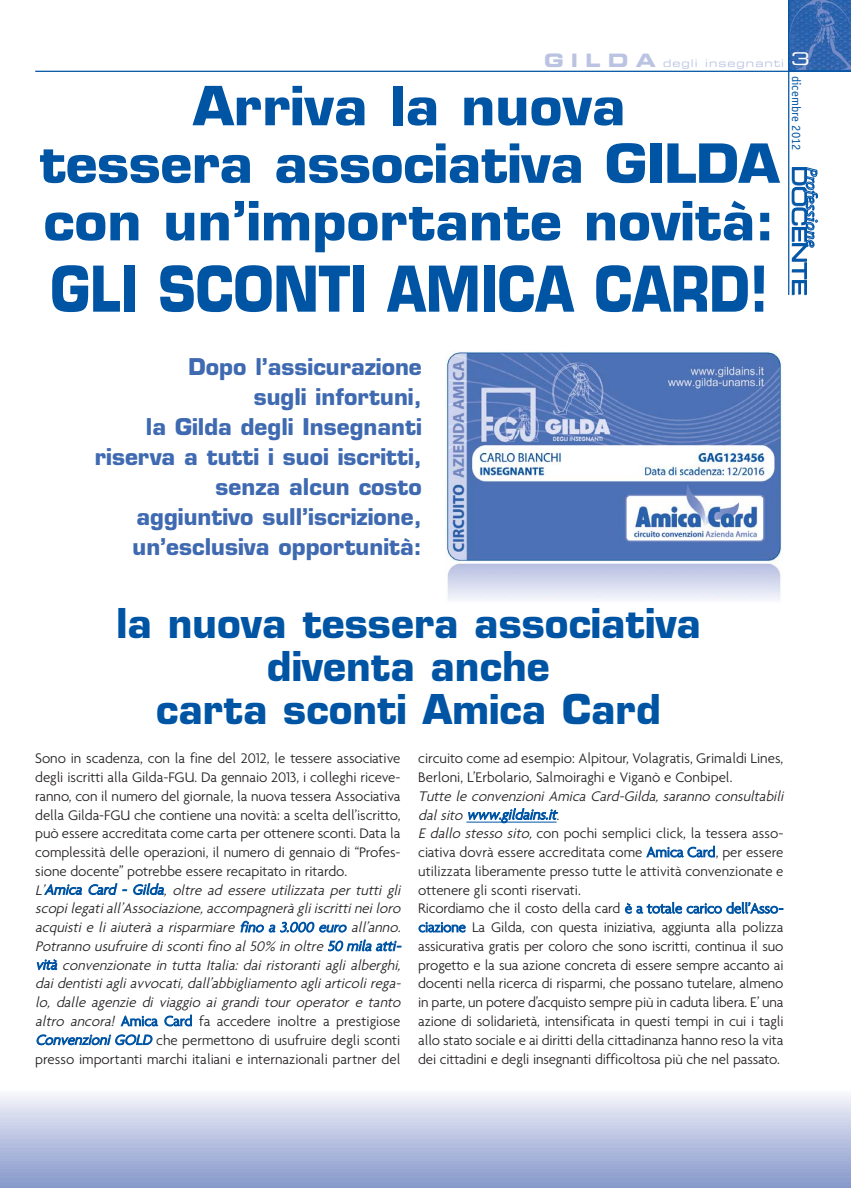
<style>
.page{position:relative;width:851px;height:1188px;background:#fff}
.page>*{position:absolute;margin:0;border:0;box-sizing:border-box;transform-origin:0 0}
.t1{font:700 61.38px "Eurostile";color:#0054a4;scale:.85 1}
.t2{font:700 52.5px/57.5px "Eurostile";color:#0054a4;text-align:center;scale:1.06 1}
.t3{font:700 40px/42.5px "Eurostile";color:#0054a4;text-align:center}
.t4{font:700 22.5px/30px "Eurostile";color:#3f6ab1;text-align:right}
.t5{font:300 15px/18.8px "Agenda";letter-spacing:-.005em;color:#231f20}
.t6{font:12.5px "Officina Sans";color:#0054a4}
.t7{font:10.5px "Eurostile Extended Two";letter-spacing:.095em;color:#bac3e2}
.s1{font-family:"Eurostile Bold Extended Two";font-size:18.5px}
.s2{font-style:italic}
.s3{font-style:italic;color:#0054a4}
.s4{color:#0054a4}
</style>
<div class="page">
<img style="left:789px;top:1px;width:61px;height:70px">
<hr style="left:35px;top:71px;width:815px;height:1px;background:#0054a4">
<svg style="left:791px;top:167px;width:26px;height:128px"></svg>
<hr style="left:788px;top:1px;width:1px;height:294px;background:#0054a4">
<img style="left:445px;top:350px;width:337px;height:251px">
<hr style="left:0;top:1187px;width:850px;height:1px;background:#6781be">
<hr style="left:0;top:1185px;width:850px;height:2px;background:#6982bf">
<hr style="left:0;top:1183px;width:850px;height:2px;background:#6c84c0">
<hr style="left:0;top:1181px;width:850px;height:2px;background:#6e85c1">
<hr style="left:0;top:1179px;width:850px;height:2px;background:#7087c2">
<hr style="left:0;top:1177px;width:850px;height:2px;background:#7489c3">
<hr style="left:0;top:1175px;width:850px;height:2px;background:#768bc4">
<hr style="left:0;top:1173px;width:850px;height:2px;background:#788dc5">
<hr style="left:0;top:1171px;width:850px;height:2px;background:#7b8fc6">
<hr style="left:0;top:1169px;width:850px;height:2px;background:#7e91c7">
<hr style="left:0;top:1167px;width:850px;height:2px;background:#8093c8">
<hr style="left:0;top:1165px;width:850px;height:2px;background:#8396ca">
<hr style="left:0;top:1163px;width:850px;height:2px;background:#8697cb">
<hr style="left:0;top:1161px;width:850px;height:2px;background:#899acd">
<hr style="left:0;top:1159px;width:850px;height:2px;background:#8b9cce">
<hr style="left:0;top:1157px;width:850px;height:2px;background:#8e9ecf">
<hr style="left:0;top:1155px;width:850px;height:2px;background:#90a0d0">
<hr style="left:0;top:1153px;width:850px;height:2px;background:#94a3d2">
<hr style="left:0;top:1151px;width:850px;height:2px;background:#96a5d3">
<hr style="left:0;top:1149px;width:850px;height:2px;background:#99a7d4">
<hr style="left:0;top:1147px;width:850px;height:2px;background:#9ba9d5">
<hr style="left:0;top:1145px;width:850px;height:2px;background:#9eabd6">
<hr style="left:0;top:1143px;width:850px;height:2px;background:#a1aed7">
<hr style="left:0;top:1141px;width:850px;height:2px;background:#a4b0d8">
<hr style="left:0;top:1139px;width:850px;height:2px;background:#a7b3da">
<hr style="left:0;top:1137px;width:850px;height:2px;background:#aab5db">
<hr style="left:0;top:1135px;width:850px;height:2px;background:#adb8dc">
<hr style="left:0;top:1133px;width:850px;height:2px;background:#b1bbdf">
<hr style="left:0;top:1131px;width:850px;height:2px;background:#b4bde0">
<hr style="left:0;top:1129px;width:850px;height:2px;background:#b7c0e1">
<hr style="left:0;top:1127px;width:850px;height:2px;background:#bac3e2">
<hr style="left:0;top:1125px;width:850px;height:2px;background:#bdc5e4">
<hr style="left:0;top:1123px;width:850px;height:2px;background:#c0c8e5">
<hr style="left:0;top:1121px;width:850px;height:2px;background:#c3cae6">
<hr style="left:0;top:1119px;width:850px;height:2px;background:#c6cde7">
<hr style="left:0;top:1117px;width:850px;height:2px;background:#cad0e9">
<hr style="left:0;top:1115px;width:850px;height:2px;background:#cdd2ea">
<hr style="left:0;top:1113px;width:850px;height:2px;background:#cfd5eb">
<hr style="left:0;top:1111px;width:850px;height:2px;background:#d2d7ec">
<hr style="left:0;top:1109px;width:850px;height:2px;background:#d6dbee">
<hr style="left:0;top:1107px;width:850px;height:2px;background:#d9ddef">
<hr style="left:0;top:1105px;width:850px;height:2px;background:#dde0f1">
<hr style="left:0;top:1103px;width:850px;height:2px;background:#e1e4f3">
<hr style="left:0;top:1101px;width:850px;height:2px;background:#e5e8f5">
<hr style="left:0;top:1099px;width:850px;height:2px;background:#e8eaf6">
<hr style="left:0;top:1097px;width:850px;height:2px;background:#ecedf7">
<hr style="left:0;top:1095px;width:850px;height:2px;background:#eff0f8">
<hr style="left:0;top:1093px;width:850px;height:2px;background:#f3f4fa">
<hr style="left:0;top:1091px;width:850px;height:2px;background:#f7f7fb">
<hr style="left:466px;top:821px;width:90px;height:1px;background:#0054a4">
<p class="t7" style="left:544px;top:59px;width:267px"><span class="s1">G I L D A</span> degli insegnanti <sup>3</sup></p>
<p class="t6" style="left:801px;top:76px;width:76px;rotate:90deg">dicembre 2012</p>
<h2 class="t2" style="left:39px;top:83px;width:699px">Arriva la nuova<br>tessera associativa GILDA con un’importante novità:</h2>
<h1 class="t1" style="left:51px;top:265px;width:845px">GLI SCONTI AMICA CARD!</h1>
<h3 class="t4" style="left:95px;top:354px;width:328px">Dopo l’assicurazione<br>sugli infortuni,<br>la Gilda degli Insegnanti riserva a tutti i suoi iscritti, senza alcun costo aggiuntivo sull’iscrizione, un’esclusiva opportunità:</h3>
<h3 class="t3" style="left:116px;top:606px;width:586px">la nuova tessera associativa diventa anche<br>carta sconti Amica Card</h3>
<p class="t5" style="left:35px;top:750px;width:370px">Sono in scadenza, con la fine del 2012, le tessere associative degli iscritti alla Gilda-FGU. Da gennaio 2013, i colleghi riceve&shy;ranno, con il numero del giornale, la nuova tessera Associativa della Gilda-FGU che contiene una novità: a scelta dell’iscritto, può essere accreditata come carta per ottenere sconti. Data la complessità delle operazioni, il numero di gennaio di “Profes&shy;sione docente” potrebbe essere recapitato in ritardo.<br><span class="s2">L’</span><span class="s3">Amica Card - Gilda</span><span class="s2">, oltre ad essere utilizzata per tutti gli scopilegatiall’Associazione,accompagnerà gliiscrittineiloro acquisti e li aiuterà a risparmiare</span> <span class="s3">fino a 3.000 euro</span> <span class="s2">all’anno.<br>Potranno usufruire di sconti fino al 50% in oltre</span> <span class="s3">50 mila atti&shy;vità</span> <span class="s2">convenzionate in tutta Italia: dai ristoranti agli alberghi, dai dentisti agli avvocati, dall’abbigliamento agli articoli rega&shy;lo, dalle agenzie di viaggio ai grandi tour operator e tanto altro ancora!</span> <span class="s4">Amica Card</span> fa accedere inoltre a prestigiose <span class="s3">Convenzioni GOLD</span>che permettono di usufruire degli sconti presso importanti marchi italiani e internazionali partner del</p>
<p class="t5" style="left:418px;top:750px;width:366px">circuito come ad esempio: Alpitour, Volagratis, Grimaldi Lines,<br>Berloni, L’Erbolario, Salmoiraghi e Viganò e Conbipel.</p>
<p class="t5" style="left:418px;top:787px;width:369px"><span class="s2">Tutte le convenzioni Amica Card-Gilda, saranno consultabili dalsito</span> <span class="s3">www.gildains.it</span><span class="s2">.<br>E dallo stesso sito,</span> con pochi semplici click, la tessera asso&shy;ciativa dovrà essere accreditata come <span class="s4">Amica Card</span>, per essere utilizzata liberamente presso tutte le attività convenzionate e ottenere gli sconti riservati.<br>Ricordiamo che il costo della card <span class="s4">è a totale carico dell’Asso&shy;ciazione</span> La Gilda, con questa iniziativa, aggiunta alla polizza assicurativa gratis per coloro che sono iscritti, continua il suo progetto e la sua azione concreta di essere sempre accanto ai docenti nella ricerca di risparmi, che possano tutelare, almeno in parte, un potere d’acquisto sempre più in caduta libera. E’ una azione di solidarietà, intensificata in questi tempi in cui i tagli allo stato sociale e ai diritti della cittadinanza hanno reso la vita dei cittadini e degli insegnanti difficoltosa più che nel passato.</p>
</div>
